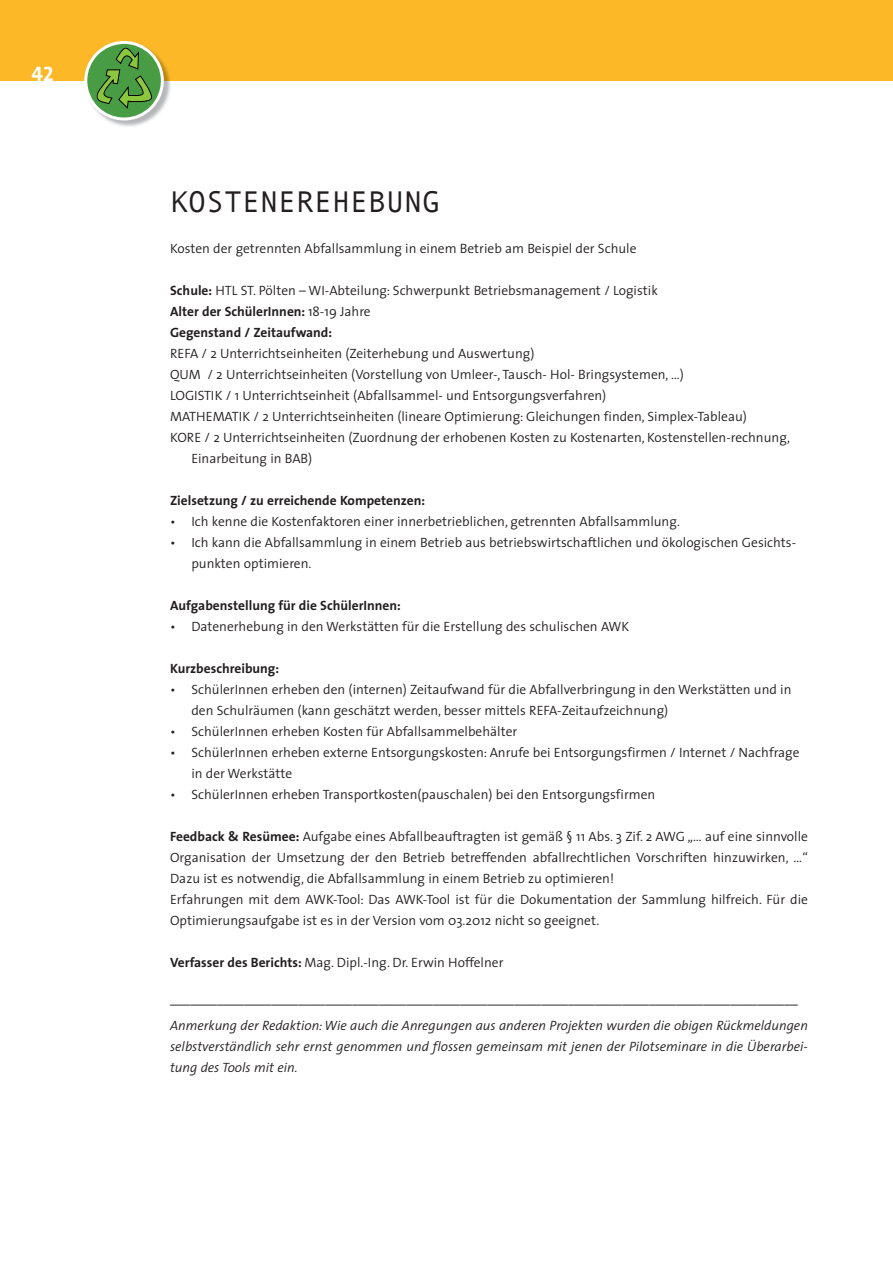
<style>
.page{position:relative;width:893px;height:1263px;background:#fff}
.page>*{position:absolute;margin:0;border:0;box-sizing:border-box;transform-origin:0 0}
.t1{font:30px "Andale Mono";color:#231f20}
.t2{font:21px "The Sans Bold Caps";color:#fff}
.t3{font:300 13.5px/21px "The Sans";color:#231f20}
.t4{font:italic 300 13.5px/21px "The Sans";color:#231f20;text-align:justify}
.t5{font:700 13.5px "The Sans";color:#231f20}
.s1{font-weight:700}
</style>
<div class="page">
<div style="left:0;top:0;width:893px;height:81px;background:#fcb827"></div>
<img style="left:107px;top:64px;width:64px;height:63px">
<svg style="left:84px;top:41px;width:80px;height:79px"></svg>
<h2 class="t2" style="left:31px;top:56px;width:24px">42</h2>
<h1 class="t1" style="left:170px;top:185px;width:271px">KOSTENEREHEBUNG</h1>
<p class="t3" style="left:170px;top:238px;width:468px">Kosten der getrennten Abfallsammlung in einem Betrieb am Beispiel der Schule</p>
<p class="t3" style="left:170px;top:280px;width:489px"><span class="s1">Schule:</span> HTL ST. Pölten – WI-Abteilung: Schwerpunkt Betriebsmanagement / Logistik<br><span class="s1">Alter der SchülerInnen:</span> 18-19 Jahre<br><span class="s1">Gegenstand / Zeitaufwand:</span></p>
<p class="t3" style="left:170px;top:343px;width:366px">REFA / 2 Unterrichtseinheiten (Zeiterhebung und Auswertung)</p>
<p class="t3" style="left:170px;top:364px;width:515px">QUM / 2 Unterrichtseinheiten (Vorstellung von Umleer-, Tausch- Hol- Bringsystemen, …)</p>
<p class="t3" style="left:170px;top:385px;width:438px">LOGISTIK / 1 Unterrichtseinheit (Abfallsammel- und Entsorgungsverfahren)</p>
<p class="t3" style="left:170px;top:406px;width:578px">MATHEMATIK / 2 Unterrichtseinheiten (lineare Optimierung: Gleichungen finden, Simplex-Tableau)</p>
<p class="t3" style="left:170px;top:427px;width:622px">KORE / 2 Unterrichtseinheiten (Zuordnung der erhobenen Kosten zu Kostenarten, Kostenstellen-rechnung,</p>
<p class="t3" style="left:191px;top:448px;width:122px">Einarbeitung in BAB)</p>
<p class="t5" style="left:170px;top:489px;width:257px">Zielsetzung / zu erreichende Kompetenzen:</p>
<p class="t3" style="left:170px;top:511px;width:511px">• Ich kenne die Kostenfaktoren einer innerbetrieblichen, getrennten Abfallsammlung.</p>
<p class="t3" style="left:191px;top:532px;width:606px;text-indent:-21px">• Ich kann die Abfallsammlung in einem Betrieb aus betriebswirtschaftlichen und ökologischen Gesichts&shy;punkten optimieren.</p>
<p class="t5" style="left:170px;top:594px;width:232px">Aufgabenstellung für die SchülerInnen:</p>
<p class="t3" style="left:170px;top:616px;width:461px">• Datenerhebung in den Werkstätten für die Erstellung des schulischen AWK</p>
<p class="t5" style="left:170px;top:657px;width:111px">Kurzbeschreibung:</p>
<p class="t3" style="left:191px;top:679px;width:602px;text-indent:-21px">• SchülerInnen erheben den (internen) Zeitaufwand für die Abfallverbringung in den Werkstätten und in den Schulräumen (kann geschätzt werden, besser mittels REFA-Zeitaufzeichnung)</p>
<p class="t3" style="left:170px;top:721px;width:349px">• SchülerInnen erheben Kosten für Abfallsammelbehälter</p>
<p class="t3" style="left:191px;top:742px;width:610px;text-indent:-21px">• SchülerInnen erheben externe Entsorgungskosten: Anrufe bei Entsorgungsfirmen / Internet / Nachfrage in der Werkstätte</p>
<p class="t3" style="left:170px;top:784px;width:487px">• SchülerInnen erheben Transportkosten(pauschalen) bei den Entsorgungsfirmen</p>
<p class="t3" style="left:170px;top:826px;width:639px"><span class="s1">Feedback &amp; Resümee:</span> Aufgabe eines Abfallbeauftragten ist gemäß § 11 Abs. 3 Zif. 2 AWG „… auf eine sinnvolle Organisation der Umsetzung der den Betrieb betreffenden abfallrechtlichen Vorschriften hinzuwirken, …“ Dazu ist es notwendig, die Abfallsammlung in einem Betrieb zu optimieren!<br>Erfahrungen mit dem AWK-Tool: Das AWK-Tool ist für die Dokumentation der Sammlung hilfreich. Für die Optimierungsaufgabe ist es in der Version vom 03.2012 nicht so geeignet.</p>
<p class="t3" style="left:170px;top:952px;width:335px"><span class="s1">Verfasser des Berichts:</span> Mag. Dipl.-Ing. Dr. Erwin Hoffelner</p>
<p class="t3" style="left:170px;top:994px;width:629px">–––––––––––––––––––––––––––––––––––––––––––––––––––––––––––––––––––––––––––––––––––––––––––––</p>
<p class="t4" style="left:170px;top:1015px;width:639px">Anmerkung der Redaktion: Wie auch die Anregungen aus anderen Projekten wurden die obigen Rückmeldungen selbstverständlich sehr ernst genommen und flossen gemeinsam mit jenen der Pilotseminare in die Überarbei&shy;tung des Tools mit ein.</p>
</div>
